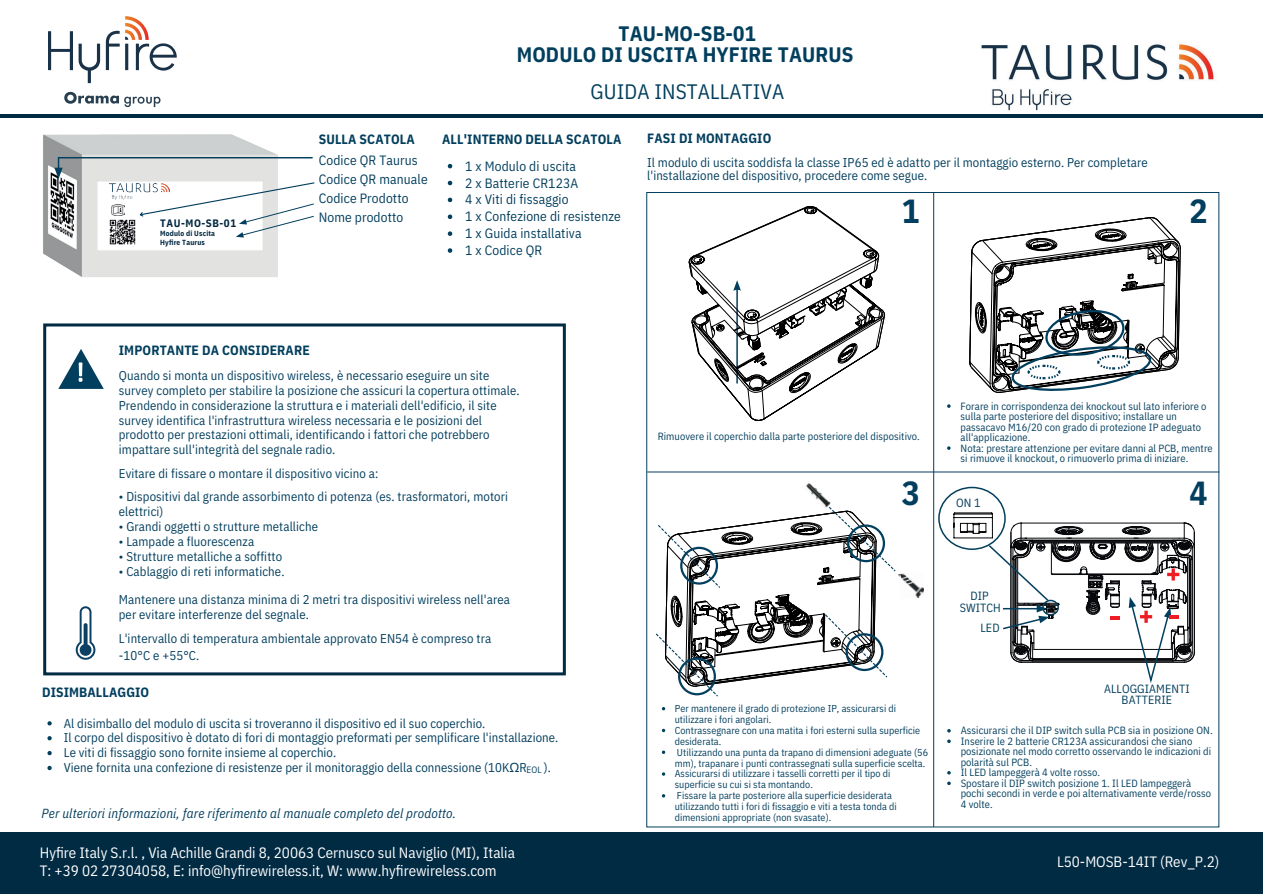
<style>
.page{position:relative;width:1263px;height:894px;background:#fff}
.page>*{position:absolute;margin:0;border:0;box-sizing:border-box;transform-origin:0 0}
.t1{font:700 33.45px "IBM Plex Sans Cond";color:#023e5d}
.t2{font:700 21px/21.3px "IBM Plex Sans Cond";letter-spacing:.005em;color:#023e5d;text-align:center}
.t3{font:21px "IBM Plex Sans Cond";letter-spacing:.005em;color:#023e5d}
.t4{font:15px/18px "IBM Plex Sans Cond";color:#fff}
.t5{font:13.5px/16.8px "IBM Plex Sans Cond";letter-spacing:.01em;color:#023e5d}
.t6{font:700 13.5px "IBM Plex Sans Cond";letter-spacing:.01em;color:#023e5d}
.t7{font:italic 13.2px "IBM Plex Sans Cond";letter-spacing:.01em;color:#023e5d}
.t8{font:12.75px/14.9px "IBM Plex Sans Cond";letter-spacing:.01em;color:#023e5d}
.t9{font:12px/11.2px "IBM Plex Sans Cond";letter-spacing:.005em;color:#023e5d;text-align:center}
.t10{font:700 10.8px "IBM Plex Sans Cond";letter-spacing:.05em;color:#012840}
.t11{font:10.5px/10.5px "IBM Plex Sans Cond";letter-spacing:.005em;color:#023e5d}
.t12{font:10.05px/10.9px "IBM Plex Sans Cond";letter-spacing:.005em;color:#023e5d}
.t13{font:9.3px "IBM Plex Sans Cond";color:#023e5d}
.t14{font:700 7.5px/8.7px "IBM Plex Sans Cond";letter-spacing:.02em;color:#012840}
.s1{font-family:"Noto Sans"}
</style>
<div class="page">
<img style="left:43px;top:134px;width:235px;height:143px">
<img style="left:110px;top:237px;width:25px;height:8px">
<svg style="left:54px;top:157px;width:261px;height:80px"></svg>
<img style="left:111px;top:205px;width:14px;height:11px">
<hr style="left:933px;top:193px;width:1px;height:633px;background:#023e5d">
<div style="left:938px;top:486px;width:68px;height:64px;border:2px solid #023e5d;border-radius:50%"></div>
<div style="left:0;top:831px;width:1262px;height:62px;background:#012a43"></div>
<hr style="left:647px;top:471px;width:572px;height:1px;background:#023e5d">
<svg style="left:689px;top:206px;width:196px;height:215px"></svg>
<svg style="left:969px;top:217px;width:212px;height:176px"></svg>
<img style="left:806px;top:483px;width:25px;height:23px">
<img style="left:898px;top:573px;width:26px;height:25px">
<svg style="left:656px;top:506px;width:240px;height:190px"></svg>
<hr style="left:0;top:114px;width:1263px;height:3px;background:#012a43">
<svg style="left:47px;top:721px;width:5px;height:4px"></svg>
<svg style="left:47px;top:736px;width:5px;height:4px"></svg>
<svg style="left:47px;top:751px;width:5px;height:4px"></svg>
<svg style="left:47px;top:765px;width:5px;height:4px"></svg>
<svg style="left:953px;top:511px;width:242px;height:172px"></svg>
<svg style="left:448px;top:164px;width:4px;height:4px"></svg>
<svg style="left:448px;top:181px;width:4px;height:4px"></svg>
<svg style="left:448px;top:197px;width:4px;height:5px"></svg>
<svg style="left:448px;top:214px;width:4px;height:5px"></svg>
<svg style="left:448px;top:231px;width:4px;height:5px"></svg>
<svg style="left:448px;top:248px;width:4px;height:5px"></svg>
<svg style="left:43px;top:323px;width:523px;height:352px"></svg>
<svg style="left:947px;top:404px;width:4px;height:4px"></svg>
<svg style="left:947px;top:729px;width:4px;height:3px"></svg>
<svg style="left:947px;top:771px;width:4px;height:3px"></svg>
<img style="left:981px;top:42px;width:234px;height:69px">
<svg style="left:64px;top:92px;width:96px;height:15px"></svg>
<svg style="left:79px;top:44px;width:21px;height:39px"></svg>
<svg style="left:48px;top:31px;width:25px;height:39px"></svg>
<svg style="left:106px;top:16px;width:71px;height:55px"></svg>
<p class="t10" style="left:160px;top:214px;width:77px">TAU-MO-SB-01</p>
<p class="t14" style="left:160px;top:228px;width:56px">Modulo di Uscita<br>Hyfire Taurus</p>
<p class="t6" style="left:319px;top:128px;width:98px">SULLA SCATOLA</p>
<p class="t5" style="left:319px;top:149px;width:110px;line-height:19px">Codice QR Taurus<br>Codice QR manuale<br>Codice Prodotto<br>Nome prodotto</p>
<h2 class="t2" style="left:517px;top:21px;width:338px">TAU-MO-SB-01<br>MODULO DI USCITA HYFIRE TAURUS</h2>
<h2 class="t3" style="left:591px;top:76px;width:195px">GUIDA INSTALLATIVA</h2>
<p class="t6" style="left:442px;top:128px;width:181px">ALL'INTERNO DELLA SCATOLA</p>
<p class="t5" style="left:465px;top:156px;width:157px">1 x Modulo di uscita<br>2 x Batterie CR123A<br>4 x Viti di fissaggio<br>1 x Confezione di resistenze<br>1 x Guida installativa<br>1 x Codice QR</p>
<p class="t6" style="left:647px;top:127px;width:126px">FASI DI MONTAGGIO</p>
<p class="t8" style="left:647px;top:155px;width:502px;line-height:12.8px">Il modulo di uscita soddisfa la classe IP65 ed è adatto per il montaggio esterno. Per completare l'installazione del dispositivo, procedere come segue.</p>
<h1 class="t1" style="left:902px;top:184px;width:20px">1</h1>
<h1 class="t1" style="left:1189px;top:184px;width:20px">2</h1>
<p class="t6" style="left:119px;top:339px;width:192px">IMPORTANTE DA CONSIDERARE</p>
<p class="t8" style="left:119px;top:367px;width:402px">Quando si monta un dispositivo wireless, è necessario eseguire un site survey completo per stabilire la posizione che assicuri la copertura ottimale.<br>Prendendo in considerazione la struttura e i materiali dell'edificio, il site survey identifica l'infrastruttura wireless necessaria e le posizioni del prodotto per prestazioni ottimali, identificando i fattori che potrebbero impattare sull'integrità del segnale radio.</p>
<p class="t8" style="left:119px;top:464px;width:261px">Evitare di fissare o montare il dispositivo vicino a:</p>
<p class="t8" style="left:119px;top:488px;width:391px">• Dispositivi dal grande assorbimento di potenza (es. trasformatori, motori elettrici)</p>
<p class="t8" style="left:119px;top:517px;width:201px">• Grandi oggetti o strutture metalliche</p>
<p class="t8" style="left:119px;top:532px;width:137px">• Lampade a fluorescenza</p>
<p class="t8" style="left:119px;top:547px;width:165px">• Strutture metalliche a soffitto</p>
<p class="t8" style="left:119px;top:562px;width:167px">• Cablaggio di reti informatiche.</p>
<p class="t8" style="left:119px;top:591px;width:393px">Mantenere una distanza minima di 2 metri tra dispositivi wireless nell'area per evitare interferenze del segnale.</p>
<p class="t8" style="left:119px;top:628px;width:374px;line-height:16.8px">L'intervallo di temperatura ambientale approvato EN54 è compreso tra -10°C e +55°C.</p>
<p class="t6" style="left:42px;top:681px;width:109px">DISIMBALLAGGIO</p>
<p class="t8" style="left:64px;top:714px;width:496px">Al disimballo del modulo di uscita si troveranno il dispositivo ed il suo coperchio.<br>Il corpo del dispositivo è dotato di fori di montaggio preformati per semplificare l'installazione.<br>Le viti di fissaggio sono fornite insieme al coperchio.<br>Viene fornita una confezione di resistenze per il monitoraggio della connessione (10K<span class="s1">Ω</span>R</p>
<p class="t8" style="left:544px;top:759px;width:9px">).</p>
<p class="t13" style="left:526px;top:762px;width:17px">EOL</p>
<p class="t7" style="left:42px;top:802px;width:416px">Per ulteriori informazioni, fare riferimento al manuale completo del prodotto.</p>
<p class="t4" style="left:40px;top:842px;width:477px">Hyfire Italy S.r.l. , Via Achille Grandi 8, 20063 Cernusco sul Naviglio (MI), Italia<br>T: +39 02 27304058, E: info@hyfirewireless.it, W: www.hyfirewireless.com</p>
<p class="t11" style="left:658px;top:430px;width:264px">Rimuovere il coperchio dalla parte posteriore del dispositivo.</p>
<h1 class="t1" style="left:902px;top:466px;width:20px">3</h1>
<p class="t11" style="left:960px;top:399px;width:254px">Forare in corrispondenza dei knockout sul lato inferiore o sulla parte posteriore del dispositivo; installare un passacavo M16/20 con grado di protezione IP adeguato all'applicazione.<br>Nota: prestare attenzione per evitare danni al PCB, mentre si rimuove il knockout, o rimuoverlo prima di iniziare.</p>
<p class="t9" style="left:956px;top:496px;width:26px">ON1</p>
<h1 class="t1" style="left:1189px;top:466px;width:20px">4</h1>
<p class="t12" style="left:675px;top:702px;width:255px">Per mantenere il grado di protezione IP, assicurarsi di utilizzare i fori angolari.<br>Contrassegnare con una matita i fori esterni sulla superficie desiderata.<br>Utilizzando una punta da trapano di dimensioni adeguate (56 mm), trapanare i punti contrassegnati sulla superficie scelta.<br>Assicurarsi di utilizzare i tasselli corretti per il tipo di superficie su cui si sta montando.<br>Fissare la parte posteriore alla superficie desiderata utilizzando tutti i fori di fissaggio e viti a testa tonda di dimensioni appropriate (non svasate).</p>
<p class="t9" style="left:960px;top:589px;width:43px">DIP<br>SWITCH</p>
<p class="t9" style="left:980px;top:620px;width:21px">LED</p>
<p class="t9" style="left:1104px;top:682px;width:87px">ALLOGGIAMENTI<br>BATTERIE</p>
<p class="t11" style="left:961px;top:724px;width:253px">Assicurarsi che il DIP switch sulla PCB sia in posizione ON.<br>Inserire le 2 batterie CR123A assicurandosi che siano posizionate nel modo corretto osservando le indicazioni di polarità sul PCB.<br>Il LED lampeggerà 4 volte rosso.<br>Spostare il DIP switch posizione 1. Il LED lampeggerà pochi secondi in verde e poi alternativamente verde/rosso 4 volte.</p>
<p class="t4" style="left:1057px;top:851px;width:164px">L50-MOSB-14IT (Rev_P.2)</p>
</div>
